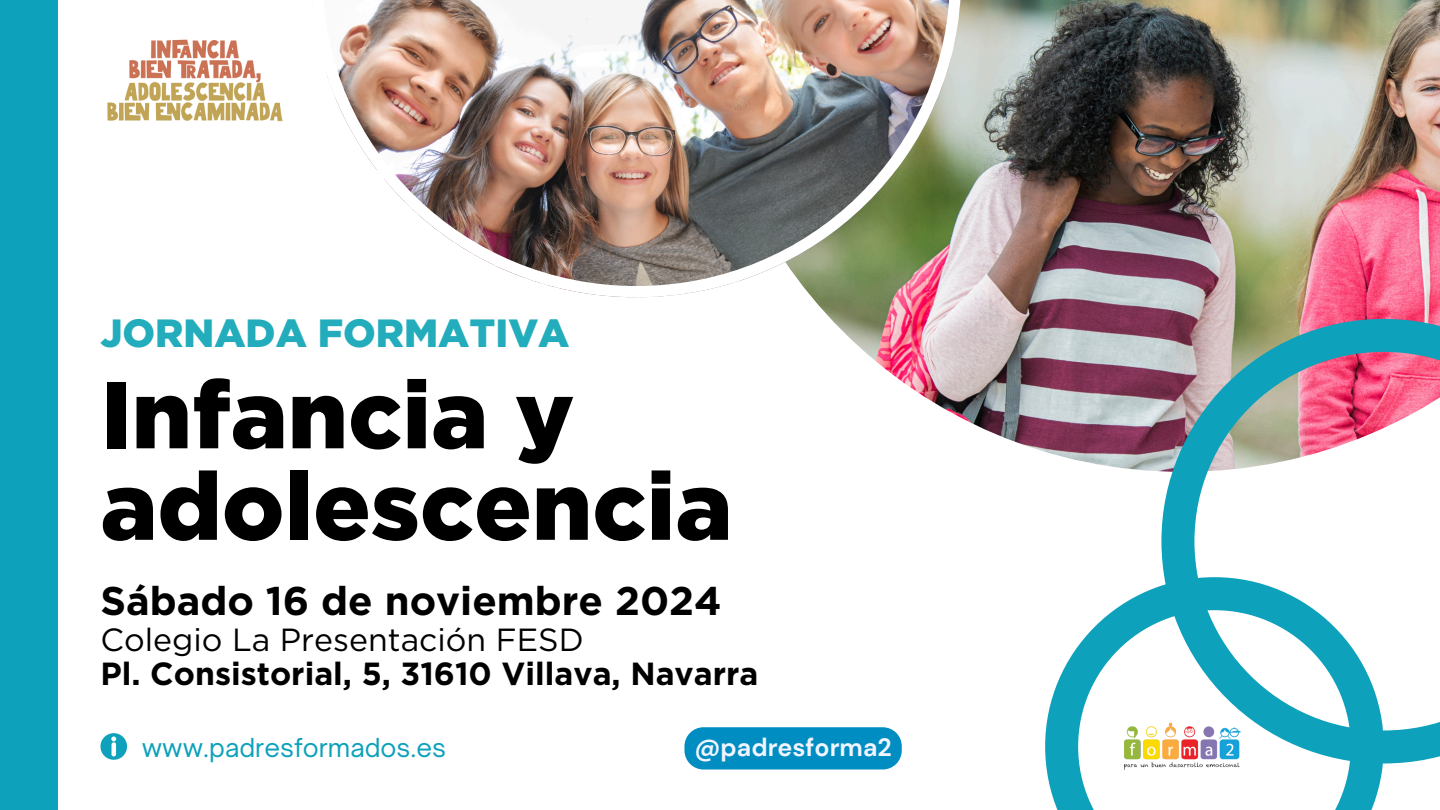
<style>
.page{position:relative;width:1440px;height:810px;background:#fff}
.page>*{position:absolute;margin:0;border:0;box-sizing:border-box;transform-origin:0 0}
.t1{font:900 95px/91.5px "Gotham";color:#000}
.t2{font:700 40px "Gotham";color:#000}
.t3{font:900 39.3px "Gotham";color:#23acbb}
.t4{font:700 32px/34.5px "Gotham";color:#000}
.t5{font:25px "Open Sauce One";color:#0da1bb}
.t6{font:700 25px "DM Sans";color:#f2f4ff}
.s1{font-weight:400}
</style>
<div class="page">
<img style="left:812px;top:0;width:628px;height:472px">
<img style="left:345px;top:0;width:616px;height:297px">
<div style="left:0;top:0;width:58px;height:810px;background:#0da1bb"></div>
<svg style="left:1161px;top:319px;width:279px;height:444px"></svg>
<svg style="left:1045px;top:577px;width:338px;height:233px"></svg>
<img style="left:107px;top:35px;width:247px;height:93px">
<img style="left:1115px;top:713px;width:136px;height:68px">
<svg style="left:100px;top:733px;width:27px;height:26px"></svg>
<div style="left:684px;top:727px;width:218px;height:42px;background:#008ec2"></div>
<p class="t3" style="left:100px;top:310px;width:470px">JORNADA FORMATIVA</p>
<h1 class="t1" style="left:100px;top:368px;width:633px">Infancia y adolescencia</h1>
<h3 class="t2" style="left:100px;top:577px;width:623px">Sábado 16 de noviembre 2024</h3>
<h3 class="t4" style="left:100px;top:622px;width:659px"><span class="s1">Colegio La Presentación FESD<br></span>Pl. Consistorial, 5, 31610 Villava, Navarra</h3>
<p class="t5" style="left:142px;top:732px;width:306px">www.padresformados.es</p>
<p class="t6" style="left:694px;top:731px;width:199px">@padresforma2</p>
</div>
